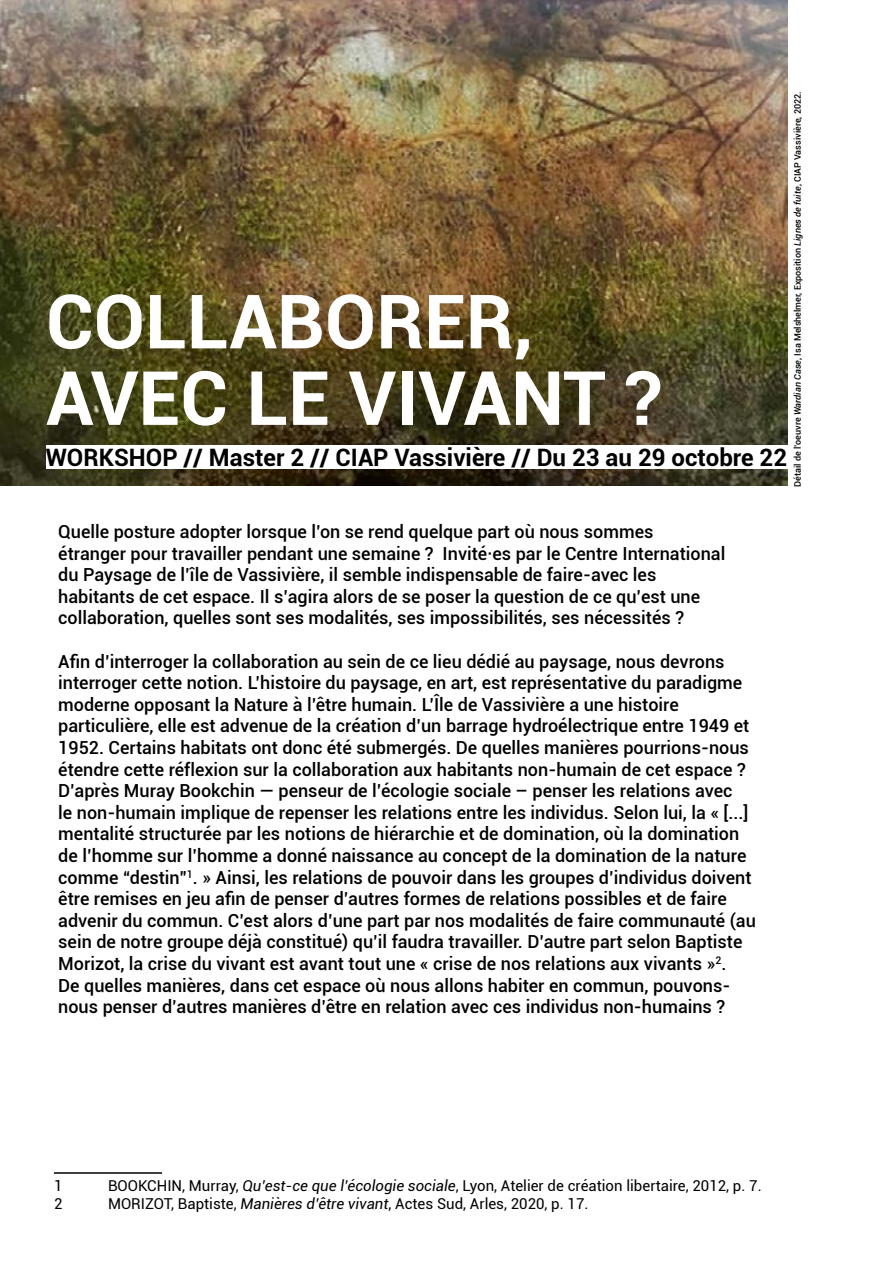
<style>
.page{position:relative;width:893px;height:1263px;background:#fff}
.page>*{position:absolute;margin:0;border:0;box-sizing:border-box;transform-origin:0 0}
.t1{font:700 75px/76.5px "Roboto";color:#fff}
.t2{font:700 24px "Roboto";color:#000}
.t3{font:500 18px/21.6px "Roboto";color:#000}
.t4{font:15px "Roboto";color:#000}
.t5{font:500 9px "Roboto";color:#000}
.s1{font-style:italic}
</style>
<div class="page">
<img style="left:0;top:0;width:787px;height:486px">
<div style="left:46px;top:445px;width:744px;height:24px;background:#fff"></div>
<hr style="left:54px;top:1172px;width:108px;height:2px;background:#000">
<p class="t5" style="left:791px;top:487px;width:397px;rotate:-90deg">Détail de l’oeuvre <span class="s1">Wardian Case</span>, Isa Melshelmer, Exposition <span class="s1">Lignes de fuite</span>, CIAP Vassivière, 2022.</p>
<h1 class="t1" style="left:46px;top:280px;width:618px">COLLABORER,<br>AVEC LE VIVANT ?</h1>
<h2 class="t2" style="left:46px;top:441px;width:743px">WORKSHOP // Master 2 // CIAP Vassivière // Du 23 au 29 octobre 22</h2>
<p class="t3" style="left:58px;top:520px;width:669px">Quelle posture adopter lorsque l’on se rend quelque part où nous sommes étranger pour travailler pendant une semaine ? Invité·es par le Centre International du Paysage de l’île de Vassivière, il semble indispensable de faire-avec les habitants de cet espace. Il s’agira alors de se poser la question de ce qu’est une collaboration, quelles sont ses modalités, ses impossibilités, ses nécessités ?</p>
<p class="t3" style="left:58px;top:650px;width:699px">Afin d’interroger la collaboration au sein de ce lieu dédié au paysage, nous devrons interroger cette notion. L’histoire du paysage, en art, est représentative du paradigme moderne opposant la Nature à l’être humain. L’Île de Vassivière a une histoire particulière, elle est advenue de la création d’un barrage hydroélectrique entre 1949 et 1952. Certains habitats ont donc été submergés. De quelles manières pourrions-nous étendre cette réflexion sur la collaboration aux habitants non-humain de cet espace ?<br>D’après Muray Bookchin — penseur de l’écologie sociale – penser les relations avec<br>le non-humain implique de repenser les relations entre les individus. Selon lui, la « [...] mentalité structurée par les notions de hiérarchie et de domination, où la domination de l’homme sur l’homme a donné naissance au concept de la domination de la nature comme “destin”<sup>1</sup>. » Ainsi, les relations de pouvoir dans les groupes d’individus doivent être remises en jeu afin de penser d’autres formes de relations possibles et de faire advenir du commun. C’est alors d’une part par nos modalités de faire communauté (au sein de notre groupe déjà constitué) qu’il faudra travailler. D’autre part selon Baptiste Morizot, la crise du vivant est avant tout une « crise de nos relations aux vivants »<sup>2</sup>.<br>De quelles manières, dans cet espace où nous allons habiter en commun, pouvons&shy;nous penser d’autres manières d’être en relation avec ces individus non-humains ?</p>
<p class="t4" style="left:54px;top:1175px;width:10px">1</p>
<p class="t4" style="left:108px;top:1175px;width:655px">BOOKCHIN, Murray, <span class="s1">Qu’est-ce que l’écologie sociale</span>, Lyon, Atelier de création libertaire, 2012, p. 7.</p>
<p class="t4" style="left:54px;top:1193px;width:10px">2</p>
<p class="t4" style="left:108px;top:1193px;width:482px">MORIZOT, Baptiste, <span class="s1">Manières d’être vivant</span>, Actes Sud, Arles, 2020, p. 17.</p>
</div>
